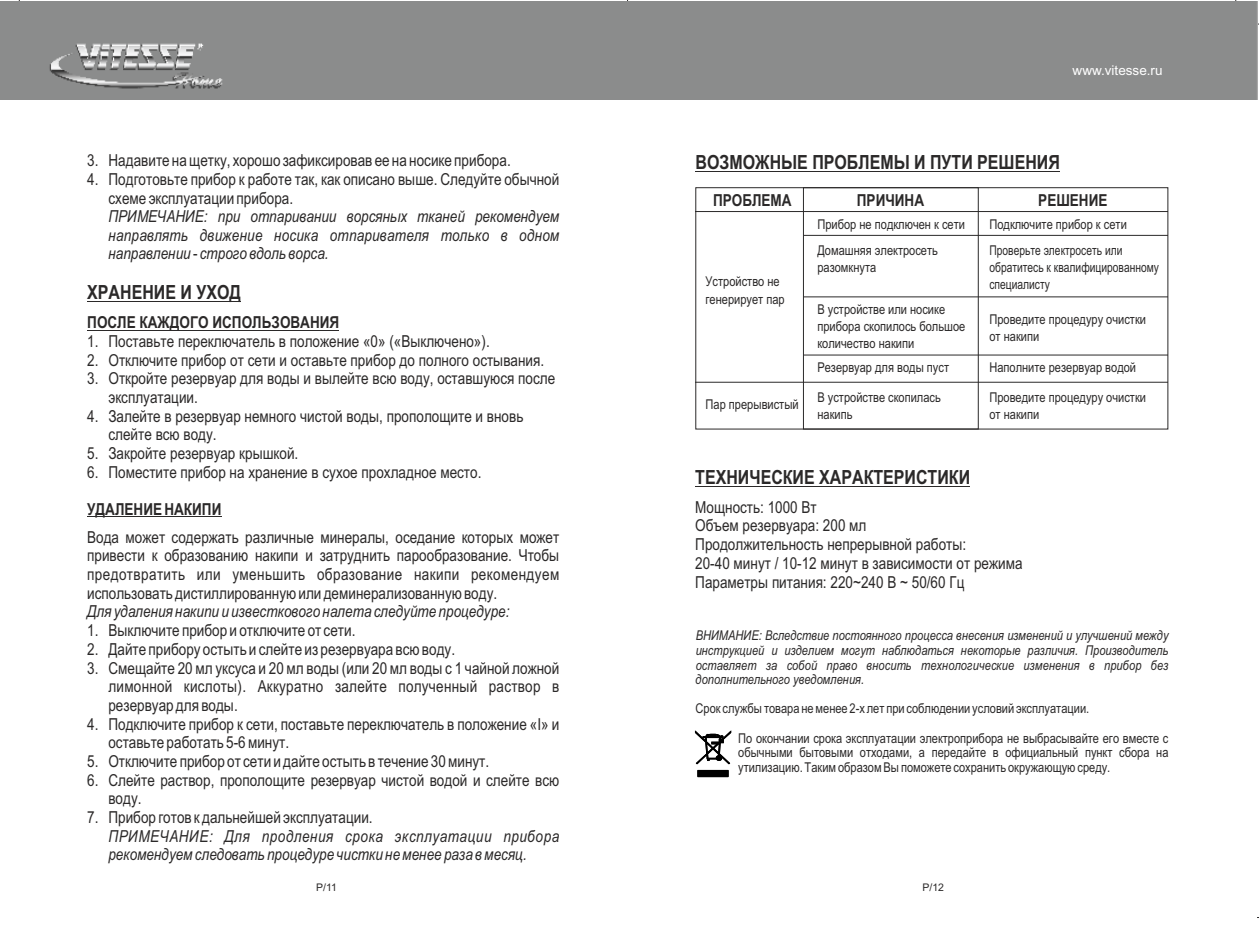
<style>
.page{position:relative;width:1259px;height:936px;background:#fff}
.page>*{position:absolute;margin:0;border:0;box-sizing:border-box;transform-origin:0 0}
.t1{font:700 19.5px "Arial Narrow";color:#2b2929}
.t2{font:16.5px/18.8px "Arial Narrow";color:#2b2929}
.t3{font:italic 16.5px/18.6px "Arial Narrow";color:#2b2929;text-align:justify}
.t4{font:700 16.5px "Arial Narrow";color:#2b2929}
.t5{font:13.5px/16.8px "Arial Narrow";color:#2b2929}
.t6{font:italic 13.5px/14.5px "Arial Narrow";color:#2b2929;text-align:justify}
.t7{font:13.5px/16.8px "Arial Narrow";color:#2b2929;scale:.93 1}
.t8{font:13.5px "Arial";color:#fff}
.t9{font:10.5px "Arial";color:#2b2929}
.s1{font-style:normal}
</style>
<div class="page">
<div style="left:0;top:2px;width:1257px;height:98px;background:#8b8c8c"></div>
<hr style="left:87px;top:301px;width:89px;height:1px;background:#2b2929">
<svg style="left:176px;top:301px;width:20px;height:1px"></svg>
<hr style="left:196px;top:301px;width:45px;height:1px;background:#2b2929">
<hr style="left:87px;top:330px;width:49px;height:1px;background:#2b2929">
<hr style="left:140px;top:330px;width:69px;height:1px;background:#2b2929">
<hr style="left:212px;top:330px;width:127px;height:1px;background:#2b2929">
<hr style="left:87px;top:516px;width:75px;height:1px;background:#2b2929">
<hr style="left:164px;top:516px;width:57px;height:1px;background:#2b2929">
<hr style="left:695px;top:485px;width:120px;height:1px;background:#2b2929">
<hr style="left:819px;top:485px;width:151px;height:1px;background:#2b2929">
<hr style="left:695px;top:171px;width:113px;height:1px;background:#2b2929">
<hr style="left:812px;top:171px;width:97px;height:1px;background:#2b2929">
<svg style="left:909px;top:171px;width:21px;height:1px"></svg>
<hr style="left:930px;top:171px;width:43px;height:1px;background:#2b2929">
<hr style="left:977px;top:171px;width:83px;height:1px;background:#2b2929">
<hr style="left:803px;top:235px;width:364px;height:1px;background:#2b2929">
<hr style="left:803px;top:296px;width:364px;height:1px;background:#2b2929">
<hr style="left:803px;top:354px;width:364px;height:1px;background:#2b2929">
<hr style="left:696px;top:382px;width:471px;height:1px;background:#2b2929">
<hr style="left:696px;top:211px;width:471px;height:1px;background:#2b2929">
<div style="left:803px;top:187px;width:175px;height:242px;border:1px solid #2b2929"></div>
<hr style="left:698px;top:776px;width:30px;height:1px;background:#000">
<svg style="left:697px;top:770px;width:32px;height:6px"></svg>
<svg style="left:695px;top:730px;width:36px;height:34px"></svg>
<p class="t2" style="left:87px;top:152px;width:425px">3. Надавите нащетку, хорошо зафиксировав ее на носике прибора.</p>
<p class="t2" style="left:108px;top:171px;width:452px;text-indent:-21px">4. Подготовьте прибор к работе так, как описано выше. Следуйте обычной схеме эксплуатации прибора.</p>
<p class="t3" style="left:108px;top:208px;width:452px">ПРИМЕЧАНИЕ: при отпаривании ворсяных тканей рекомендуем направлять движение носика отпаривателя только в одном направлении <span class="s1">-</span> строго вдоль ворса.</p>
<p class="t1" style="left:87px;top:285px;width:155px">ХРАНЕНИЕ И УХОД</p>
<p class="t4" style="left:87px;top:316px;width:254px">ПОСЛЕ КАЖДОГО ИСПОЛЬЗОВАНИЯ</p>
<p class="t2" style="left:87px;top:333px;width:404px">1. Поставьте переключатель в положение «0» («Выключено»).</p>
<p class="t2" style="left:87px;top:352px;width:458px">2. Отключите прибор от сети и оставьте прибор до полного остывания.</p>
<p class="t2" style="left:108px;top:370px;width:448px;text-indent:-21px">3. Откройте резервуар для воды и вылейте всю воду, оставшуюся после эксплуатации.</p>
<p class="t2" style="left:108px;top:408px;width:416px;text-indent:-21px">4. Залейте в резервуар немного чистой воды, прополощите и вновь слейте всю воду.</p>
<p class="t2" style="left:87px;top:445px;width:213px">5. Закройте резервуар крышкой.</p>
<p class="t2" style="left:87px;top:464px;width:396px">6. Поместите прибор на хранение в сухое прохладное место.</p>
<p class="t4" style="left:87px;top:502px;width:136px">УДАЛЕНИЕНАКИПИ</p>
<p class="t2" style="left:87px;top:529px;width:473px;text-align:justify">Вода может содержать различные минералы, оседание которых может привести к образованию накипи и затруднить парообразование. Чтобы предотвратить или уменьшить образование накипи рекомендуем использовать дистиллированнуюили деминерализованнуюводу.</p>
<p class="t3" style="left:87px;top:603px;width:424px">Для удаления накипи и известкового налета следуйте процедуре:</p>
<p class="t2" style="left:87px;top:622px;width:270px">1. Выключите прибор и отключите от сети.</p>
<p class="t2" style="left:87px;top:641px;width:369px">2. Дайте прибору остыть и слейте из резервуара всюводу.</p>
<p class="t2" style="left:108px;top:659px;width:452px;text-align:justify;text-indent:-21px">3. Смещайте 20 мл уксуса и 20 мл воды (или 20 мл воды с 1 чайной ложной лимонной кислоты). Аккуратно залейте полученный раствор в резервуар для воды.</p>
<p class="t2" style="left:108px;top:715px;width:452px;text-indent:-21px">4. Подключите прибор к сети, поставьте переключатель в положение «I» и оставьте работать 5-6 минут.</p>
<p class="t2" style="left:87px;top:753px;width:403px">5. Отключите прибор от сети и дайте остыть в течение 30 минут.</p>
<p class="t2" style="left:108px;top:772px;width:452px;text-indent:-21px">6. Слейте раствор, прополощите резервуар чистой водой и слейте всю воду.</p>
<p class="t2" style="left:87px;top:809px;width:287px">7. Прибор готов к дальнейшей эксплуатации.</p>
<p class="t3" style="left:108px;top:828px;width:452px">ПРИМЕЧАНИЕ: Для продления срока эксплуатации прибора рекомендуем следовать процедуре чистки не менее раза в месяц.</p>
<p class="t8" style="left:1072px;top:65px;width:92px">www.vitesse.ru</p>
<p class="t1" style="left:695px;top:155px;width:366px">ВОЗМОЖНЫЕ ПРОБЛЕМЫ И ПУТИ РЕШЕНИЯ</p>
<p class="t4" style="left:713px;top:194px;width:80px">ПРОБЛЕМА</p>
<p class="t4" style="left:857px;top:194px;width:69px">ПРИЧИНА</p>
<p class="t4" style="left:1038px;top:194px;width:71px">РЕШЕНИЕ</p>
<p class="t5" style="left:989px;top:213px;width:139px;line-height:25.5px">Подключите прибор к сети<br>Проверьте электросеть или</p>
<p class="t7" style="left:989px;top:260px;width:184px">обратитесь к квалифицированному специалисту</p>
<p class="t5" style="left:817px;top:217px;width:149px">Прибор не подключен к сети</p>
<p class="t5" style="left:817px;top:243px;width:122px">Домашняя электросеть разомкнута</p>
<p class="t5" style="left:705px;top:273px;width:81px;line-height:18.3px">Устройство не генерирует пар</p>
<p class="t5" style="left:817px;top:302px;width:149px">В устройстве или носике прибора скопилось большое количество накипи</p>
<p class="t5" style="left:989px;top:312px;width:158px">Проведите процедуру очистки от накипи</p>
<p class="t5" style="left:989px;top:360px;width:148px">Наполните резервуар водой</p>
<p class="t5" style="left:989px;top:390px;width:158px">Проведите процедуру очистки от накипи</p>
<p class="t5" style="left:817px;top:360px;width:133px">Резервуар для воды пуст</p>
<p class="t5" style="left:817px;top:390px;width:125px">В устройстве скопилась накипь</p>
<p class="t5" style="left:705px;top:397px;width:95px">Пар прерывистый</p>
<p class="t1" style="left:695px;top:469px;width:276px">ТЕХНИЧЕСКИЕ ХАРАКТЕРИСТИКИ</p>
<p class="t2" style="left:695px;top:499px;width:329px">Мощность: 1000 Вт<br>Объем резервуара: 200 мл<br>Продолжительность непрерывной работы:<br>20-40 минут / 10-12 минут в зависимости от режима Параметры питания: 220~240 В ~ 50/60 Гц</p>
<p class="t6" style="left:695px;top:629px;width:474px">ВНИМАНИЕ: Вследствие постоянного процесса внесения изменений и улучшений между инструкцией и изделием могут наблюдаться некоторые различия. Производитель оставляет за собой право вносить технологические изменения в прибор без дополнительного уведомления.</p>
<p class="t5" style="left:738px;top:695px;width:432px;line-height:29.2px;text-indent:-43px">Срок службы товара не менее 2-х лет при соблюдении условий эксплуатации.<br>По окончании срока эксплуатации электроприбора не выбрасывайте его вместе с</p>
<p class="t5" style="left:738px;top:746px;width:432px;line-height:14.5px">обычными бытовыми отходами, а передайте в официальный пункт сбора на утилизацию. Таким образом Вы поможете сохранить окружающую среду.</p>
<p class="t9" style="left:316px;top:883px;width:22px">P/11</p>
<p class="t9" style="left:922px;top:883px;width:23px">P/12</p>
</div>
